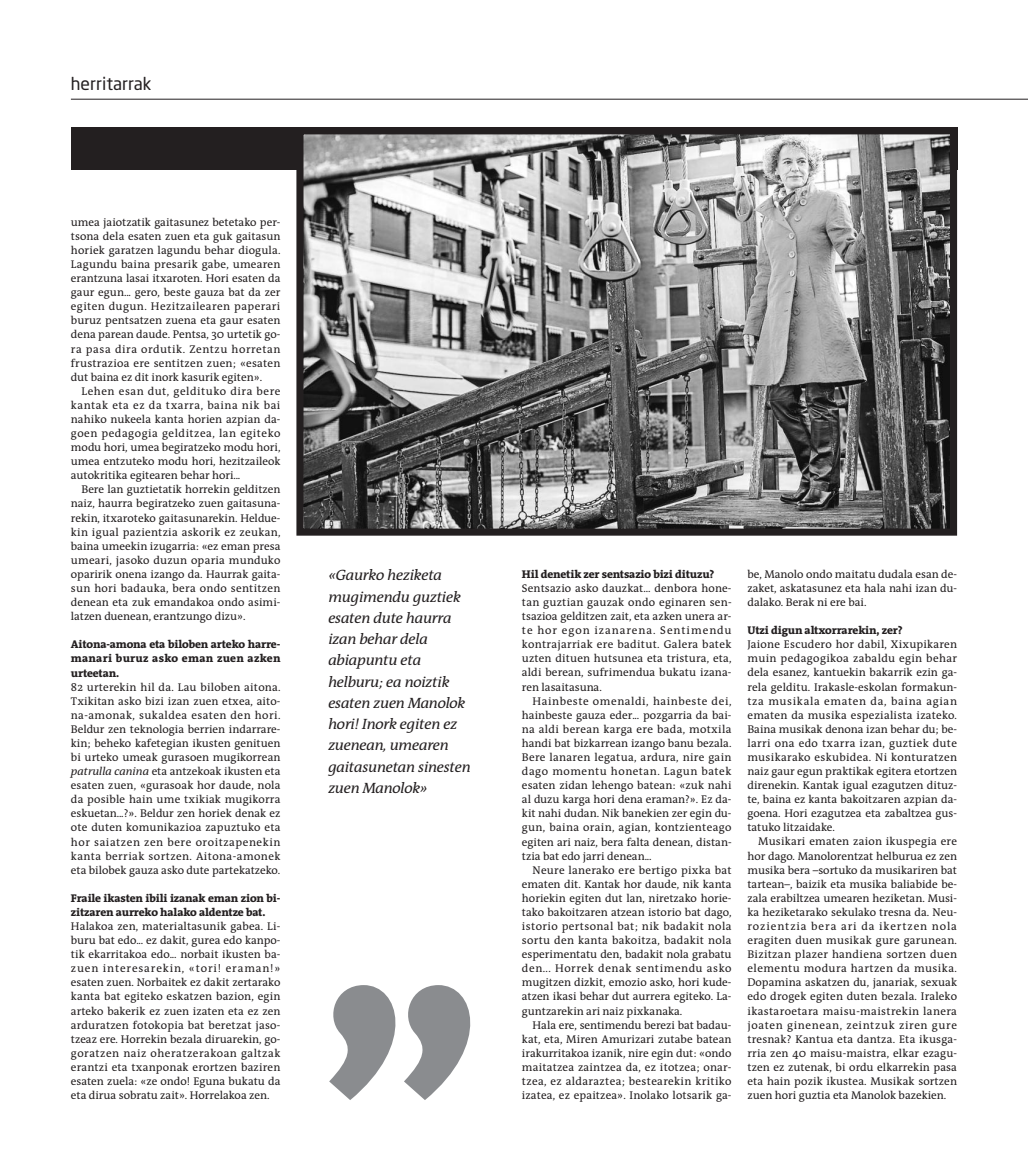
<style>
.page{position:relative;width:1028px;height:1170px;background:#fff}
.page>*{position:absolute;margin:0;border:0;box-sizing:border-box;transform-origin:0 0}
.t1{font:900 287.5px "The Antiqua B9";color:#8a8c8f}
.t2{font:17.5px "Neo Sans";color:#231f20}
.t3{font:italic 15px/21.2px "The Antiqua B5 i";letter-spacing:-.02em;color:#231f20}
.t4{font:11.25px/14.1px "The Antiqua B5";color:#231f20;text-align:justify}
.t5{font:800 11.25px/14.1px "The Antiqua B8";letter-spacing:-.015em;color:#231f20;text-align:justify}
.s1{font-family:"The Antiqua B5 i";font-style:italic}
</style>
<div class="page">
<hr style="left:71px;top:99px;width:957px;height:1px;background:#231f20">
<div style="left:71px;top:127px;width:886px;height:42px;background:#231f20"></div>
<img style="left:304px;top:135px;width:645px;height:392px">
<div style="left:296px;top:127px;width:661px;height:408px;border:7px solid #231f20"></div>
<h2 class="t2" style="left:71px;top:77px;width:82px">herritarrak</h2>
<p class="t4" style="left:71px;top:216px;width:211px">umea jaiotzatik gaitasunez betetako per&shy;tsona dela esaten zuen eta guk gaitasun horiek garatzen lagundu behar diogula.<br>Lagundu baina presarik gabe, umearen erantzuna lasai itxaroten. Hori esaten da gaur egun... gero, beste gauza bat da zer egiten dugun. Hezitzailearen paperari buruz pentsatzen zuena eta gaur esaten dena parean daude. Pentsa, 30 urtetik go&shy;ra pasa dira ordutik. Zentzu horretan frustrazioa ere sentitzen zuen; «esaten dut baina ez dit inork kasurik egiten».</p>
<p class="t4" style="left:71px;top:385px;width:211px;text-indent:11px">Lehen esan dut, geldituko dira bere kantak eta ez da txarra, baina nik bai nahiko nukeela kanta horien azpian da&shy;goen pedagogia gelditzea, lan egiteko modu hori, umea begiratzeko modu hori, umea entzuteko modu hori, hezitzaileok autokritika egitearen behar hori...</p>
<p class="t4" style="left:71px;top:484px;width:211px;text-indent:11px">Bere lan guztietatik horrekin gelditzen naiz, haurra begiratzeko zuen gaitasuna&shy;rekin, itxaroteko gaitasunarekin. Heldue&shy;kin igual pazientzia askorik ez zeukan, baina umeekin izugarria: «ez eman presa umeari, jasoko duzun oparia munduko oparirik onena izango da. Haurrak gaita&shy;sun hori badauka, bera ondo sentitzen denean eta zuk emandakoa ondo asimi&shy;latzen duenean, erantzungo dizu».</p>
<p class="t5" style="left:71px;top:638px;width:211px">Aitona-amona eta biloben arteko harre&shy;manari buruz asko eman zuen azken urteetan.</p>
<p class="t4" style="left:71px;top:681px;width:211px">82 urterekin hil da. Lau biloben aitona.<br>Txikitan asko bizi izan zuen etxea, aito&shy;na-amonak, sukaldea esaten den hori.<br>Beldur zen teknologia berrien indarrare&shy;kin; beheko kafetegian ikusten genituen bi urteko umeak gurasoen mugikorrean <span class="s1">patrulla canina</span> eta antzekoak ikusten eta esaten zuen, «gurasoak hor daude, nola da posible hain ume txikiak mugikorra eskuetan...?». Beldur zen horiek denak ez ote duten komunikazioa zapuztuko eta hor saiatzen zen bere oroitzapenekin kanta berriak sortzen. Aitona-amonek eta bilobek gauza asko dute partekatzeko.</p>
<p class="t5" style="left:71px;top:892px;width:211px">Fraile ikasten ibili izanak eman zion bi&shy;zitzaren aurreko halako aldentze bat.</p>
<p class="t4" style="left:71px;top:920px;width:211px">Halakoa zen, materialtasunik gabea. Li&shy;buru bat edo... ez dakit, gurea edo kanpo&shy;tik ekarritakoa edo... norbait ikusten ba&shy;zuen interesarekin, «tori! eraman!» esaten zuen. Norbaitek ez dakit zertarako kanta bat egiteko eskatzen bazion, egin arteko bakerik ez zuen izaten eta ez zen arduratzen fotokopia bat beretzat jaso&shy;tzeaz ere. Horrekin bezala diruarekin, go&shy;goratzen naiz oheratzerakoan galtzak erantzi eta txanponak erortzen baziren esaten zuela: «ze ondo! Eguna bukatu da eta dirua sobratu zait». Horrelakoa zen.</p>
<h3 class="t3" style="left:328px;top:566px;width:144px">«Gaurko heziketa mugimendu guztiek esaten dute haurra izan behar dela abiapuntu eta helburu; ea noiztik esaten zuen Manolok hori! Inork egiten ez zuenean, umearen gaitasunetan sinesten zuen Manolok»</h3>
<h1 class="t1" style="left:481px;top:1074px;width:162px;rotate:-180deg">“</h1>
<p class="t5" style="left:522px;top:568px;width:194px">Hil denetik zer sentsazio bizi dituzu?</p>
<p class="t4" style="left:522px;top:582px;width:211px">Sentsazio asko dauzkat... denbora hone&shy;tan guztian gauzak ondo eginaren sen&shy;tsazioa gelditzen zait, eta azken unera ar&shy;te hor egon izanarena. Sentimendu kontrajarriak ere baditut. Galera batek uzten dituen hutsunea eta tristura, eta, aldi berean, sufrimendua bukatu izana&shy;ren lasaitasuna.</p>
<p class="t4" style="left:522px;top:695px;width:211px;text-indent:11px">Hainbeste omenaldi, hainbeste dei, hainbeste gauza eder... pozgarria da bai&shy;na aldi berean karga ere bada, motxila handi bat bizkarrean izango banu bezala.<br>Bere lanaren legatua, ardura, nire gain dago momentu honetan. Lagun batek esaten zidan lehengo batean: «zuk nahi al duzu karga hori dena eraman?». Ez da&shy;kit nahi dudan. Nik banekien zer egin du&shy;gun, baina orain, agian, kontzienteago egiten ari naiz, bera falta denean, distan&shy;tzia bat edo jarri denean...</p>
<p class="t4" style="left:522px;top:864px;width:211px;text-indent:11px">Neure lanerako ere bertigo pixka bat ematen dit. Kantak hor daude, nik kanta horiekin egiten dut lan, niretzako horie&shy;tako bakoitzaren atzean istorio bat dago, istorio pertsonal bat; nik badakit nola sortu den kanta bakoitza, badakit nola esperimentatu den, badakit nola grabatu den... Horrek denak sentimendu asko mugitzen dizkit, emozio asko, hori kude&shy;atzen ikasi behar dut aurrera egiteko. La&shy;guntzarekin ari naiz pixkanaka.</p>
<p class="t4" style="left:522px;top:1018px;width:211px;text-indent:11px">Hala ere, sentimendu berezi bat badau&shy;kat, eta, Miren Amurizari zutabe batean irakurritakoa izanik, nire egin dut: «ondo maitatzea zaintzea da, ez itotzea; onar&shy;tzea, ez aldaraztea; bestearekin kritiko izatea, ez epaitzea». Inolako lotsarik ga-</p>
<p class="t4" style="left:747px;top:568px;width:211px">be, Manolo ondo maitatu dudala esan de&shy;zaket, askatasunez eta hala nahi izan du&shy;dalako. Berak ni ere bai.</p>
<p class="t5" style="left:747px;top:624px;width:157px">Utzi digun altxorrarekin, zer?</p>
<p class="t4" style="left:747px;top:638px;width:211px">Jaione Escudero hor dabil, Xixupikaren muin pedagogikoa zabaldu egin behar dela esanez, kantuekin bakarrik ezin ga&shy;rela gelditu. Irakasle-eskolan formakun&shy;tza musikala ematen da, baina agian ematen da musika espezialista izateko.<br>Baina musikak denona izan behar du; be&shy;larri ona edo txarra izan, guztiek dute musikarako eskubidea. Ni konturatzen naiz gaur egun praktikak egitera etortzen direnekin. Kantak igual ezagutzen dituz&shy;te, baina ez kanta bakoitzaren azpian da&shy;goena. Hori ezagutzea eta zabaltzea gus&shy;tatuko litzaidake.</p>
<p class="t4" style="left:747px;top:836px;width:211px;text-indent:11px">Musikari ematen zaion ikuspegia ere hor dago. Manolorentzat helburua ez zen musika bera –sortuko da musikariren bat tartean–, baizik eta musika baliabide be&shy;zala erabiltzea umearen heziketan. Musi&shy;ka heziketarako sekulako tresna da. Neu&shy;rozientzia bera ari da ikertzen nola eragiten duen musikak gure garunean.<br>Bizitzan plazer handiena sortzen duen elementu modura hartzen da musika.<br>Dopamina askatzen du, janariak, sexuak edo drogek egiten duten bezala. Iraleko ikastaroetara maisu-maistrekin lanera joaten ginenean, zeintzuk ziren gure tresnak? Kantua eta dantza. Eta ikusga&shy;rria zen 40 maisu-maistra, elkar ezagu&shy;tzen ez zutenak, bi ordu elkarrekin pasa eta hain pozik ikustea. Musikak sortzen zuen hori guztia eta Manolok bazekien.</p>
</div>
